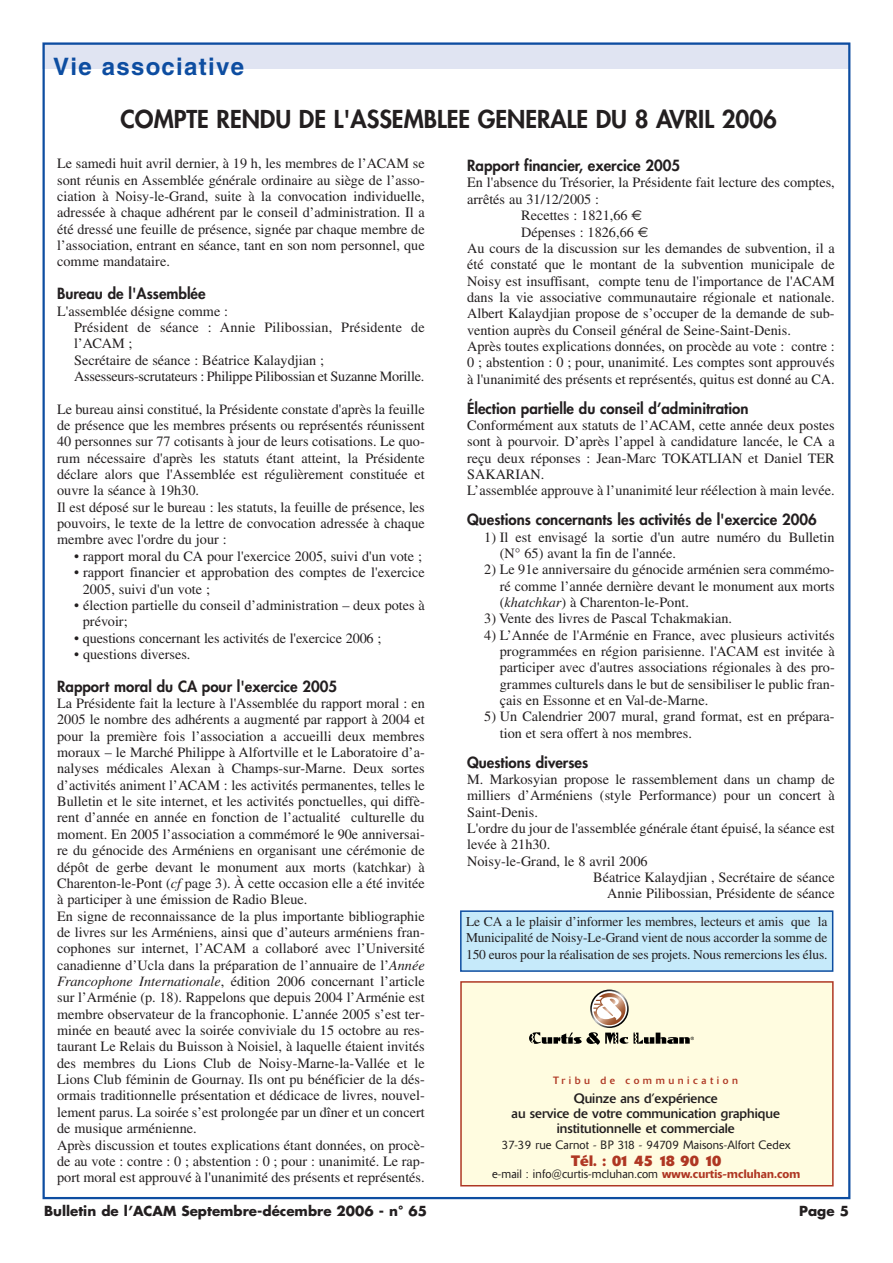
<style>
.page{position:relative;width:893px;height:1263px;background:#fff}
.page>*{position:absolute;margin:0;border:0;box-sizing:border-box;transform-origin:0 0}
.t1{font:800 24px "Futura";color:#231f20}
.t2{font:700 24px "Helvetica";letter-spacing:.055em;color:#0d4da1}
.t3{font:800 15px "Futura";color:#231f20}
.t4{font:700 15px "Delta";letter-spacing:.01em;color:#af3723}
.t5{font:14.25px/16.4px "Times";color:#231f20}
.t6{font:13.5px/16.5px "Times";letter-spacing:-.01em;color:#231f20;text-align:justify}
.t7{font:13.5px/15px "Delta";color:#231f20;text-align:center}
.t8{font:700 13.5px "Futura";color:#231f20}
.t9{font:300 12px "Delta";letter-spacing:.01em;color:#231f20}
.t10{font:10.5px "Delta";letter-spacing:.335em;color:#af3723}
.t11{font:4.35px "Helvetica";color:#000}
.s1{font-style:italic}
.s2{font-family:"Euro Sans"}
.s3{font-weight:500;color:#af3723}
</style>
<div class="page">
<div style="left:43px;top:43px;width:807px;height:26px;background:#e0e4f2"></div>
<div style="left:461px;top:911px;width:372px;height:60px;background:#c6eafa"></div>
<div style="left:460px;top:910px;width:373px;height:62px;border:2px solid #0d4da1"></div>
<div style="left:461px;top:982px;width:372px;height:204px;background:#fffce0"></div>
<div style="left:460px;top:981px;width:374px;height:205px;border:2px solid #af3723"></div>
<svg style="left:529px;top:989px;width:161px;height:56px"></svg>
<h1 class="t2" style="left:53px;top:58px;width:193px">Vie associative</h1>
<h1 class="t1" style="left:120px;top:108px;width:658px">COMPTE RENDU DE L'ASSEMBLEE GENERALE DU 8 AVRIL 2006</h1>
<p class="t5" style="left:57px;top:157px;width:369px;text-align:justify">Le samedi huit avril dernier, à 19 h, les membres de l’ACAM se sont réunis en Assemblée générale ordinaire au siège de l’asso&shy;ciation à Noisy-le-Grand, suite à la convocation individuelle, adressée à chaque adhérent par le conseil d’administration. Il a été dressé une feuille de présence, signée par chaque membre de l’association, entrant en séance, tant en son nom personnel, que comme mandataire.</p>
<p class="t3" style="left:57px;top:286px;width:150px">Bureau de l'Assemblée</p>
<p class="t5" style="left:74px;top:304px;width:352px;text-indent:-17px">L'assemblée désigne comme :<br>Président de séance : Annie Pilibossian, Présidente de l’ACAM ;<br>Secrétaire de séance : Béatrice Kalaydjian ; Assesseurs-scrutateurs : Philippe Pilibossian et Suzanne Morille.</p>
<p class="t5" style="left:57px;top:402px;width:369px">Le bureau ainsi constitué, la Présidente constate d'après la feuille de présence que les membres présents ou représentés réunissent 40 personnes sur 77 cotisants à jour de leurs cotisations. Le quo&shy;rum nécessaire d'après les statuts étant atteint, la Présidente déclare alors que l'Assemblée est régulièrement constituée et ouvre la séance à 19h30.<br>Il est déposé sur le bureau : les statuts, la feuille de présence, les pouvoirs, le texte de la lettre de convocation adressée à chaque membre avec l'ordre du jour :</p>
<p class="t5" style="left:74px;top:549px;width:349px">• rapport moral du CA pour l'exercice 2005, suivi d'un vote ;</p>
<p class="t5" style="left:83px;top:566px;width:343px;text-indent:-9px">• rapport financier et approbation des comptes de l'exercice<br>2005, suivi d'un vote ;</p>
<p class="t5" style="left:83px;top:598px;width:343px;text-indent:-9px">• élection partielle du conseil d’administration – deux potes à prévoir;</p>
<p class="t5" style="left:74px;top:631px;width:309px">• questions concernant les activités de l'exercice 2006 ;</p>
<p class="t5" style="left:74px;top:647px;width:118px">• questions diverses.</p>
<p class="t3" style="left:57px;top:679px;width:281px">Rapport moral du CA pour l'exercice 2005</p>
<p class="t5" style="left:57px;top:696px;width:369px">La Présidente fait la lecture à l'Assemblée du rapport moral : en 2005 le nombre des adhérents a augmenté par rapport à 2004 et pour la première fois l’association a accueilli deux membres moraux – le Marché Philippe à Alfortville et le Laboratoire d’a&shy;nalyses médicales Alexan à Champs-sur-Marne. Deux sortes d’activités animent l’ACAM : les activités permanentes, telles le Bulletin et le site internet, et les activités ponctuelles, qui diffè&shy;rent d’année en année en fonction de l’actualité culturelle du moment. En 2005 l’association a commémoré le 90e anniversai&shy;re du génocide des Arméniens en organisant une cérémonie de dépôt de gerbe devant le monument aux morts (katchkar) à Charenton-le-Pont (<span class="s1">cf</span> page 3). À cette occasion elle a été invitée à participer à une émission de Radio Bleue.<br>En signe de reconnaissance de la plus importante bibliographie de livres sur les Arméniens, ainsi que d’auteurs arméniens fran&shy;cophones sur internet, l’ACAM a collaboré avec l’Université canadienne d’Ucla dans la préparation de l’annuaire de l’<span class="s1">Année Francophone Internationale</span>, édition 2006 concernant l’article sur l’Arménie (p. 18). Rappelons que depuis 2004 l’Arménie est membre observateur de la francophonie. L’année 2005 s’est ter&shy;minée en beauté avec la soirée conviviale du 15 octobre au res&shy;taurant Le Relais du Buisson à Noisiel, à laquelle étaient invités des membres du Lions Club de Noisy-Marne-la-Vallée et le Lions Club féminin de Gournay. Ils ont pu bénéficier de la dés&shy;ormais traditionnelle présentation et dédicace de livres, nouvel&shy;lement parus. La soirée s’est prolongée par un dîner et un concert de musique arménienne.<br>Après discussion et toutes explications étant données, on procè&shy;de au vote : contre : 0 ; abstention : 0 ; pour : unanimité. Le rap&shy;port moral est approuvé à l'unanimité des présents et représentés.</p>
<p class="t3" style="left:467px;top:158px;width:214px">Rapport financier, exercice 2005</p>
<p class="t5" style="left:467px;top:176px;width:369px">En l'absence du Trésorier, la Présidente fait lecture des comptes,</p>
<p class="t5" style="left:467px;top:192px;width:134px">arrêtés au 31/12/2005 :</p>
<p class="t5" style="left:521px;top:209px;width:122px">Recettes : 1821,66 <span class="s2">€</span></p>
<p class="t5" style="left:521px;top:225px;width:129px">Dépenses : 1826,66 <span class="s2">€</span></p>
<p class="t5" style="left:467px;top:241px;width:369px">Au cours de la discussion sur les demandes de subvention, il a</p>
<p class="t5" style="left:467px;top:258px;width:369px">été constaté que le montant de la subvention municipale de</p>
<p class="t5" style="left:467px;top:274px;width:369px">Noisy est insuffisant, compte tenu de l'importance de l'ACAM</p>
<p class="t5" style="left:467px;top:290px;width:369px">dans la vie associative communautaire régionale et nationale.</p>
<p class="t5" style="left:467px;top:307px;width:369px">Albert Kalaydjian propose de s’occuper de la demande de sub-</p>
<p class="t5" style="left:467px;top:323px;width:325px">vention auprès du Conseil général de Seine-Saint-Denis.</p>
<p class="t5" style="left:467px;top:339px;width:369px">Après toutes explications données, on procède au vote : contre :</p>
<p class="t5" style="left:467px;top:356px;width:369px">0 ; abstention : 0 ; pour, unanimité. Les comptes sont approuvés</p>
<p class="t5" style="left:467px;top:372px;width:369px">à l'unanimité des présents et représentés, quitus est donné au CA.</p>
<p class="t3" style="left:467px;top:401px;width:283px">Élection partielle du conseil d’adminitration</p>
<p class="t5" style="left:467px;top:418px;width:369px">Conformément aux statuts de l’ACAM, cette année deux postes sont à pourvoir. D’après l’appel à candidature lancée, le CA a reçu deux réponses : Jean-Marc TOKATLIAN et Daniel TER SAKARIAN.<br>L’assemblée approuve à l’unanimité leur réélection à main levée.</p>
<p class="t3" style="left:467px;top:512px;width:351px">Questions concernants les activités de l'exercice 2006</p>
<p class="t5" style="left:500px;top:530px;width:336px;text-indent:-16px">1) Il est envisagé la sortie d'un autre numéro du Bulletin (N° 65) avant la fin de l'année.</p>
<p class="t5" style="left:500px;top:563px;width:336px;text-align:justify;text-indent:-16px">2) Le 91e anniversaire du génocide arménien sera commémo&shy;ré comme l’année dernière devant le monument aux morts (<span class="s1">khatchkar</span>) à Charenton-le-Pont.</p>
<p class="t5" style="left:484px;top:612px;width:249px">3) Vente des livres de Pascal Tchakmakian.</p>
<p class="t5" style="left:500px;top:628px;width:336px;text-align:justify;text-indent:-16px">4) L’Année de l'Arménie en France, avec plusieurs activités programmées en région parisienne. l'ACAM est invitée à participer avec d'autres associations régionales à des pro&shy;grammes culturels dans le but de sensibiliser le public fran&shy;çais en Essonne et en Val-de-Marne.</p>
<p class="t5" style="left:500px;top:710px;width:336px;text-indent:-16px">5) Un Calendrier 2007 mural, grand format, est en prépara&shy;tion et sera offert à nos membres.</p>
<p class="t3" style="left:467px;top:755px;width:122px">Questions diverses</p>
<p class="t5" style="left:467px;top:772px;width:369px">M. Markosyian propose le rassemblement dans un champ de</p>
<p class="t5" style="left:467px;top:789px;width:369px">milliers d’Arméniens (style Performance) pour un concert à</p>
<p class="t5" style="left:467px;top:805px;width:72px">Saint-Denis.</p>
<p class="t5" style="left:467px;top:821px;width:369px">L'ordre du jour de l'assemblée générale étant épuisé, la séance est</p>
<p class="t5" style="left:467px;top:838px;width:85px">levée à 21h30.</p>
<p class="t5" style="left:467px;top:854px;width:182px">Noisy-le-Grand, le 8 avril 2006</p>
<p class="t5" style="left:593px;top:870px;width:243px">Béatrice Kalaydjian , Secrétaire de séance</p>
<p class="t5" style="left:607px;top:887px;width:229px">Annie Pilibossian, Présidente de séance</p>
<p class="t6" style="left:466px;top:914px;width:363px">Le CA a le plaisir d’informer les membres, lecteurs et amis que la Municipalité de Noisy-Le-Grand vient de nous accorder la somme de 150 euros pour la réalisation de ses projets. Nous remercions les élus.</p>
<p class="t11" style="left:691px;top:1036px;width:5px">®</p>
<p class="t10" style="left:553px;top:1077px;width:186px">Tribu de communication</p>
<p class="t7" style="left:512px;top:1092px;width:270px">Quinze ans d’expérience<br>au service de votre communication graphique institutionnelle et commerciale</p>
<p class="t9" style="left:502px;top:1140px;width:290px">37-39 rue Carnot - BP 318 - 94709 Maisons-Alfort Cedex</p>
<p class="t4" style="left:571px;top:1155px;width:151px">Tél. : 01 45 18 90 10</p>
<p class="t9" style="left:492px;top:1170px;width:310px">e-mail : info@curtis-mcluhan.com <span class="s3">www.curtis-mcluhan.com</span></p>
<p class="t8" style="left:44px;top:1205px;width:385px">Bulletin de l’ACAM Septembre-décembre 2006 - n° 65</p>
<p class="t8" style="left:799px;top:1205px;width:51px">Page 5</p>
</div>
